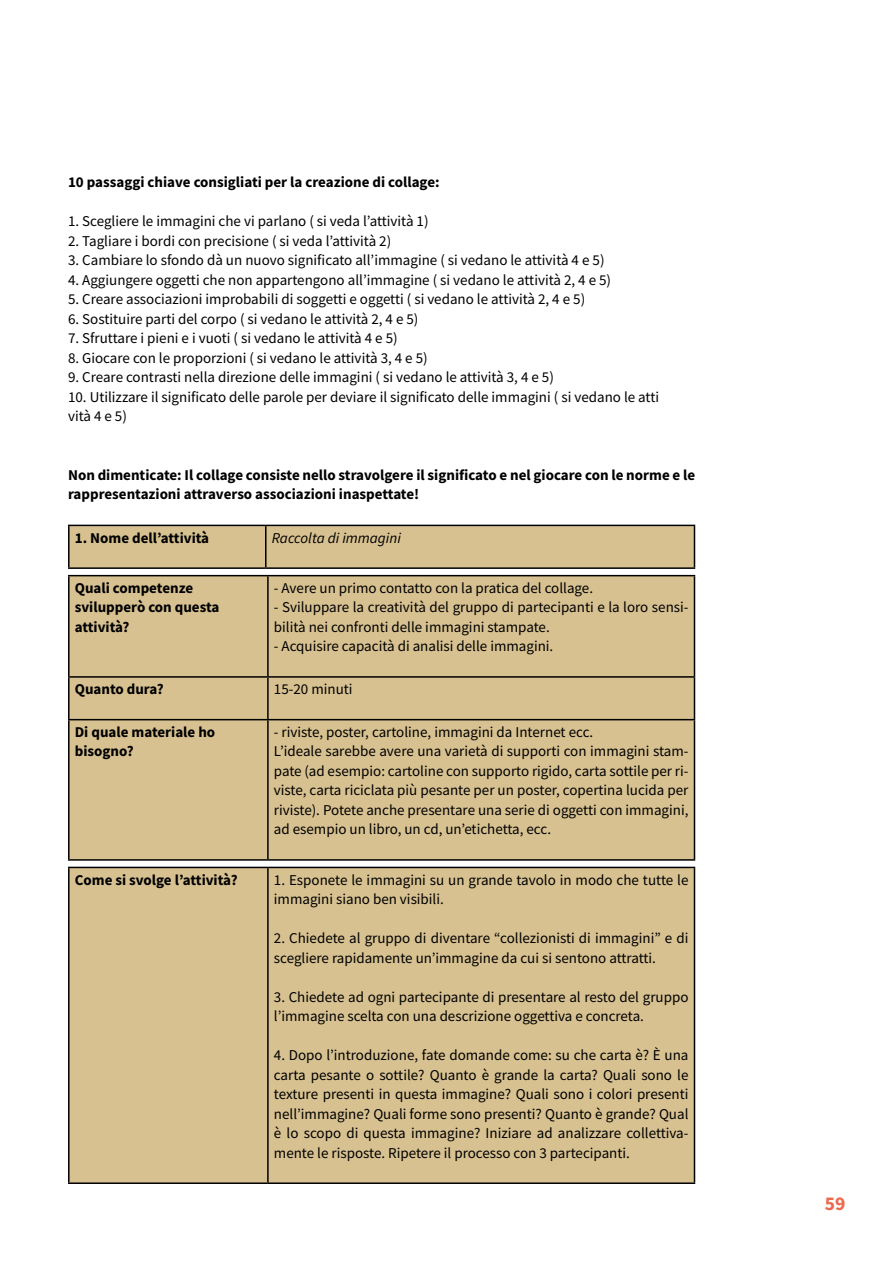
<style>
.page{position:relative;width:893px;height:1263px;background:#fff}
.page>*{position:absolute;margin:0;border:0;box-sizing:border-box;transform-origin:0 0}
.t1{font:700 19.5px "Source Sans Pro";color:#ed694b}
.t2{font:15px/19.5px "Source Sans Pro";color:#000}
.t3{font:700 15px/19.5px "Source Sans Pro";color:#000}
.t4{font:italic 15px "Source Sans Pro";color:#000}
</style>
<div class="page">
<div style="left:70px;top:526px;width:624px;height:41px;background:#d7c190"></div>
<hr style="left:266px;top:525px;width:429px;height:1px;background:#000">
<hr style="left:694px;top:526px;width:1px;height:41px;background:#000">
<hr style="left:266px;top:567px;width:429px;height:2px;background:#000">
<hr style="left:68px;top:525px;width:198px;height:1px;background:#000">
<hr style="left:68px;top:526px;width:2px;height:41px;background:#000">
<hr style="left:265px;top:526px;width:1px;height:41px;background:#000">
<hr style="left:68px;top:567px;width:198px;height:2px;background:#000">
<div style="left:70px;top:576px;width:624px;height:283px;background:#d7c190"></div>
<hr style="left:68px;top:575px;width:200px;height:1px;background:#000">
<hr style="left:68px;top:576px;width:2px;height:100px;background:#000">
<hr style="left:268px;top:575px;width:427px;height:1px;background:#000">
<hr style="left:267px;top:576px;width:2px;height:100px;background:#000">
<hr style="left:694px;top:576px;width:1px;height:100px;background:#000">
<hr style="left:68px;top:676px;width:200px;height:2px;background:#000">
<hr style="left:68px;top:678px;width:2px;height:41px;background:#000">
<hr style="left:268px;top:676px;width:427px;height:2px;background:#000">
<hr style="left:267px;top:678px;width:2px;height:41px;background:#000">
<hr style="left:694px;top:678px;width:1px;height:41px;background:#000">
<hr style="left:68px;top:719px;width:200px;height:1px;background:#000">
<hr style="left:68px;top:720px;width:2px;height:139px;background:#000">
<hr style="left:68px;top:859px;width:200px;height:2px;background:#000">
<hr style="left:268px;top:719px;width:427px;height:1px;background:#000">
<hr style="left:267px;top:720px;width:2px;height:139px;background:#000">
<hr style="left:694px;top:720px;width:1px;height:139px;background:#000">
<hr style="left:268px;top:859px;width:427px;height:2px;background:#000">
<div style="left:70px;top:868px;width:624px;height:314px;background:#d7c190"></div>
<hr style="left:68px;top:867px;width:200px;height:1px;background:#000">
<hr style="left:68px;top:868px;width:2px;height:314px;background:#000">
<hr style="left:68px;top:1182px;width:200px;height:2px;background:#000">
<hr style="left:268px;top:867px;width:427px;height:1px;background:#000">
<hr style="left:267px;top:868px;width:2px;height:314px;background:#000">
<hr style="left:694px;top:868px;width:1px;height:314px;background:#000">
<hr style="left:268px;top:1182px;width:427px;height:2px;background:#000">
<p class="t3" style="left:68px;top:172px;width:373px">10 passaggi chiave consigliati per la creazione di collage:</p>
<p class="t2" style="left:68px;top:211px;width:362px">1. Scegliere le immagini che vi parlano ( si veda l’attività 1)</p>
<p class="t2" style="left:68px;top:231px;width:325px">2. Tagliare i bordi con precisione ( si veda l’attività 2)</p>
<p class="t2" style="left:68px;top:250px;width:538px">3. Cambiare lo sfondo dà un nuovo significato all’immagine ( si vedano le attività 4 e 5)</p>
<p class="t2" style="left:68px;top:270px;width:545px">4. Aggiungere oggetti che non appartengono all’immagine ( si vedano le attività 2, 4 e 5)</p>
<p class="t2" style="left:68px;top:289px;width:519px">5. Creare associazioni improbabili di soggetti e oggetti ( si vedano le attività 2, 4 e 5)</p>
<p class="t2" style="left:68px;top:309px;width:352px">6. Sostituire parti del corpo ( si vedano le attività 2, 4 e 5)</p>
<p class="t2" style="left:68px;top:328px;width:331px">7. Sfruttare i pieni e i vuoti ( si vedano le attività 4 e 5)</p>
<p class="t2" style="left:68px;top:348px;width:361px">8. Giocare con le proporzioni ( si vedano le attività 3, 4 e 5)</p>
<p class="t2" style="left:68px;top:367px;width:487px">9. Creare contrasti nella direzione delle immagini ( si vedano le attività 3, 4 e 5)</p>
<p class="t2" style="left:68px;top:387px;width:593px">10. Utilizzare il significato delle parole per deviare il significato delle immagini ( si vedano le atti vità 4 e 5)</p>
<p class="t3" style="left:68px;top:465px;width:629px">Non dimenticate: Il collage consiste nello stravolgere il significato e nel giocare con le norme e le rappresentazioni attraverso associazioni inaspettate!</p>
<p class="t3" style="left:75px;top:528px;width:136px">1. Nome dell’attività</p>
<p class="t4" style="left:272px;top:528px;width:131px">Raccolta di immagini</p>
<p class="t3" style="left:75px;top:578px;width:146px">Quali competenze svilupperò con questa attività?</p>
<p class="t2" style="left:274px;top:578px;width:321px">- Avere un primo contatto con la pratica del collage.</p>
<p class="t2" style="left:274px;top:598px;width:416px">- Sviluppare la creatività del gruppo di partecipanti e la loro sensi&shy;bilità nei confronti delle immagini stampate.</p>
<p class="t2" style="left:274px;top:637px;width:281px">- Acquisire capacità di analisi delle immagini.</p>
<p class="t3" style="left:75px;top:679px;width:91px">Quanto dura?</p>
<p class="t2" style="left:274px;top:679px;width:80px">15-20 minuti</p>
<p class="t3" style="left:75px;top:722px;width:142px">Di quale materiale ho bisogno?</p>
<p class="t2" style="left:274px;top:722px;width:416px">- riviste, poster, cartoline, immagini da Internet ecc.<br>L’ideale sarebbe avere una varietà di supporti con immagini stam&shy;pate (ad esempio: cartoline con supporto rigido, carta sottile per ri&shy;viste, carta riciclata più pesante per un poster, copertina lucida per riviste). Potete anche presentare una serie di oggetti con immagini, ad esempio un libro, un cd, un’etichetta, ecc.</p>
<p class="t3" style="left:75px;top:870px;width:164px">Come si svolge l’attività?</p>
<p class="t2" style="left:274px;top:870px;width:416px">1. Esponete le immagini su un grande tavolo in modo che tutte le immagini siano ben visibili.</p>
<p class="t2" style="left:274px;top:928px;width:416px">2. Chiedete al gruppo di diventare “collezionisti di immagini” e di scegliere rapidamente un’immagine da cui si sentono attratti.</p>
<p class="t2" style="left:274px;top:987px;width:416px">3. Chiedete ad ogni partecipante di presentare al resto del gruppo l’immagine scelta con una descrizione oggettiva e concreta.</p>
<p class="t2" style="left:274px;top:1045px;width:416px;text-align:justify">4. Dopo l’introduzione, fate domande come: su che carta è? È una carta pesante o sottile? Quanto è grande la carta? Quali sono le texture presenti in questa immagine? Quali sono i colori presenti nell’immagine? Quali forme sono presenti? Quanto è grande? Qual è lo scopo di questa immagine? Iniziare ad analizzare collettiva&shy;mente le risposte. Ripetere il processo con 3 partecipanti.</p>
<h1 class="t1" style="left:825px;top:1190px;width:22px">59</h1>
</div>
